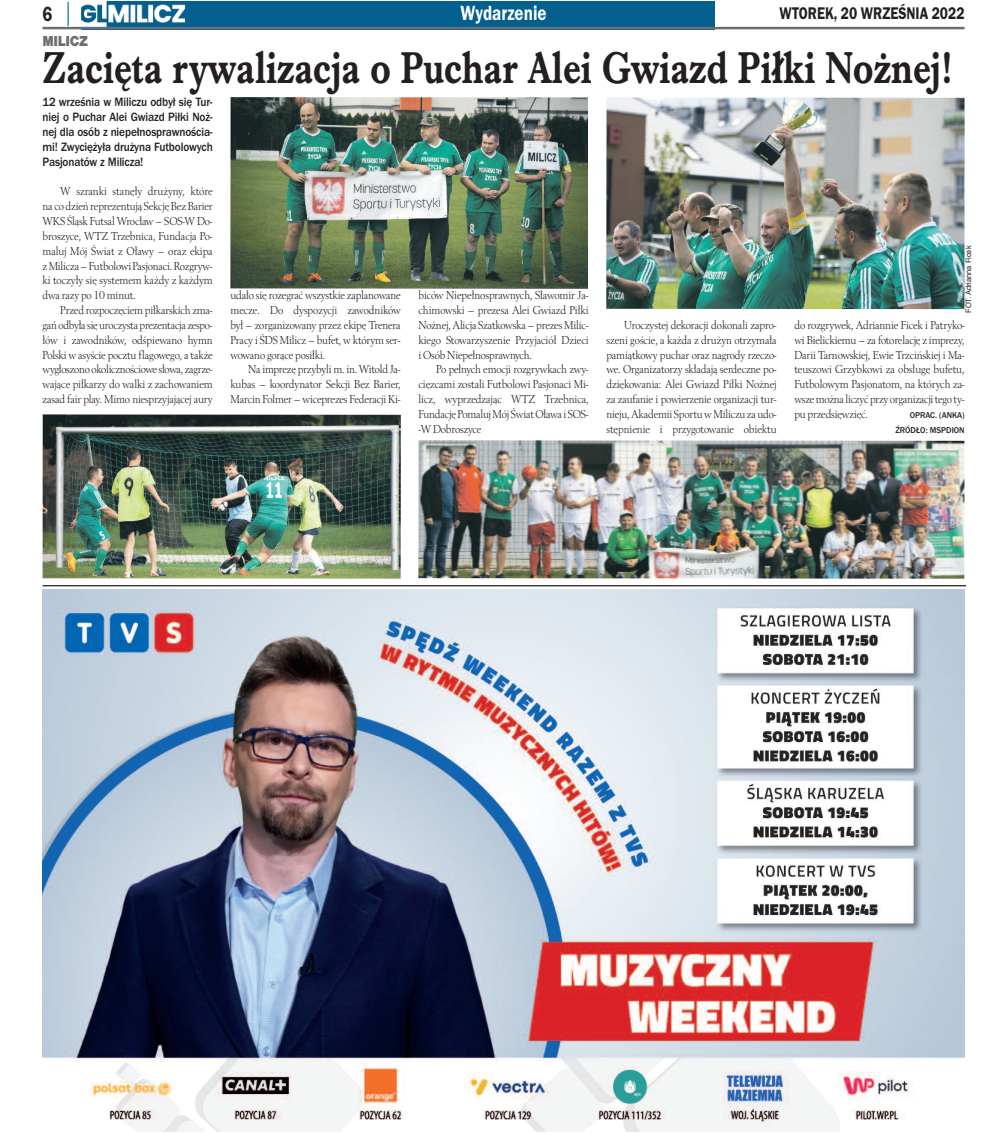
<style>
.page{position:relative;width:993px;height:1134px;background:#fff}
.page>*{position:absolute;margin:0;border:0;box-sizing:border-box;transform-origin:0 0}
.t1{font:700 46.25px "Imprint URWTCE";color:#231f20;scale:.8 1}
.t2{font:21.25px "Franklin Got URWTCE Dem";color:#fff;scale:.8 1}
.t3{font:21.25px "Franklin Got URWTCE Dem";color:#231f20;scale:.8 1}
.t4{font:17.5px "Franklin Got URWTCE Dem";color:#231f20;scale:.8 1}
.t5{font:900 15px "Nimbus San TCE";letter-spacing:-.025em;color:#6c6d70;scale:.9 1}
.t6{font:500 12.5px/14.9px "Franklin Got URWTCE";letter-spacing:-.01em;color:#231f20;text-align:justify;scale:.9 1}
.t7{font:12px/14.9px "Berling TCE";letter-spacing:-.015em;color:#231f20;text-align:justify;scale:.9 1}
.t8{font:500 8.75px/14.9px "Franklin Got URWTCE";color:#231f20;text-align:right;scale:.95 1}
.t9{font:7.5px "Helvetica";letter-spacing:-.005em;color:#231f20}
</style>
<div class="page">
<img style="left:82px;top:2px;width:632px;height:25px">
<hr style="left:43px;top:27px;width:921px;height:2px;background:#6c6d70">
<hr style="left:67px;top:2px;width:2px;height:24px;background:#0a7c9d">
<img style="left:230px;top:97px;width:357px;height:192px">
<img style="left:43px;top:414px;width:358px;height:165px">
<img style="left:418px;top:440px;width:546px;height:139px">
<img style="left:606px;top:97px;width:358px;height:212px">
<img style="left:43px;top:589px;width:921px;height:542px">
<hr style="left:43px;top:585px;width:922px;height:1px;background:#231f20">
<h2 class="t3" style="left:43px;top:1px;width:14px">6</h2>
<h2 class="t2" style="left:460px;top:0;width:109px">Wydarzenie</h2>
<h3 class="t4" style="left:779px;top:3px;width:233px">WTOREK, 20 WRZEŚNIA 2022</h3>
<p class="t5" style="left:43px;top:33px;width:52px">MILICZ</p>
<h1 class="t1" style="left:43px;top:40px;width:1137px">Zacięta rywalizacja o Puchar Alei Gwiazd Piłki Nożnej!</h1>
<p class="t6" style="left:43px;top:94px;width:190px">12 września w Miliczu odbył się Tur&shy;niej o Puchar Alei Gwiazd Piłki Noż&shy;nej dla osób z niepełnosprawnościa&shy;mi! Zwyciężyła drużyna Futbolowych Pasjonatów z Milicza!</p>
<p class="t7" style="left:43px;top:184px;width:190px;text-indent:18px">W szranki stanęły drużyny, które na co dzień reprezentują Sekcję Bez Barier WKS Śląsk Futsal Wrocław – SOS-W Do&shy;broszyce, WTZ Trzebnica, Fundacja Po&shy;maluj Mój Świat z Oławy – oraz ekipa zMilicza–Futbolowi Pasjonaci.Rozgryw&shy;ki toczyły się systemem każdy z każdym dwa razy po 10 minut.</p>
<p class="t7" style="left:43px;top:302px;width:190px;text-indent:18px">Przed rozpoczęciem piłkarskich zma&shy;gańodbyła sięuroczystaprezentacja zespo&shy;łów i zawodników, odśpiewano hymn Polski w asyście pocztu flagowego, a także wygłoszono okolicznościowe słowa, zagrze&shy;wające piłkarzy do walki z zachowaniem zasad fair play. Mimo niesprzyjającej aury</p>
<p class="t7" style="left:230px;top:288px;width:190px">udało się rozegrać wszystkie zaplanowane mecze. Do dyspozycji zawodników był – zorganizowany przez ekipę Trenera Pracy i ŚDS Milicz – bufet, w którym ser&shy;wowano gorące posiłki.</p>
<p class="t7" style="left:230px;top:362px;width:190px;text-indent:18px">Na imprezę przybyli m. in. Witold Ja&shy;kubas – koordynator Sekcji Bez Barier, Marcin Folmer – wiceprezes Federacji Ki-</p>
<p class="t7" style="left:418px;top:288px;width:190px">biców Niepełnosprawnych, Sławomir Ja&shy;chimowski – prezesa Alei Gwiazd Piłki Nożnej, Alicja Szatkowska – prezes Milic&shy;kiego Stowarzyszenie Przyjaciół Dzieci i Osób Niepełnosprawnych.</p>
<p class="t7" style="left:418px;top:362px;width:190px;text-indent:18px">Po pełnych emocji rozgrywkach zwy&shy;cięzcami zostali Futbolowi Pasjonaci Mi&shy;licz, wyprzedzając WTZ Trzebnica, Fundację PomalujMój ŚwiatOława i SOS--W Dobroszyce</p>
<p class="t9" style="left:965px;top:313px;width:69px;rotate:-90deg">FOT. Adrianna Ficek</p>
<p class="t7" style="left:606px;top:317px;width:190px;text-indent:18px">Uroczystej dekoracji dokonali zapro&shy;szeni goście, a każda z drużyn otrzymała pamiątkowy puchar oraz nagrody rzeczo&shy;we. Organizatorzy składają serdeczne po&shy;dziękowania: Alei Gwiazd Piłki Nożnej za zaufanie i powierzenie organizacji tur&shy;nieju,Akademii SportuwMiliczuzaudo&shy;stępnienie i przygotowanie obiektu</p>
<p class="t7" style="left:794px;top:317px;width:190px">do rozgrywek, Adriannie Ficek i Patryko&shy;wi Bielickiemu – za fotorelację z imprezy, Darii Tarnowskiej, Ewie Trzcińskiej i Ma&shy;teuszowi Grzybkowi za obsługę bufetu, Futbolowym Pasjonatom, na których za&shy;wszemożna liczyć przy organizacjitego ty&shy;pu przedsięwzięć.</p>
<p class="t8" style="left:895px;top:408px;width:74px">OPRAC. (ANKA)<br>ŹRÓDŁO: MSPDION</p>
</div>
